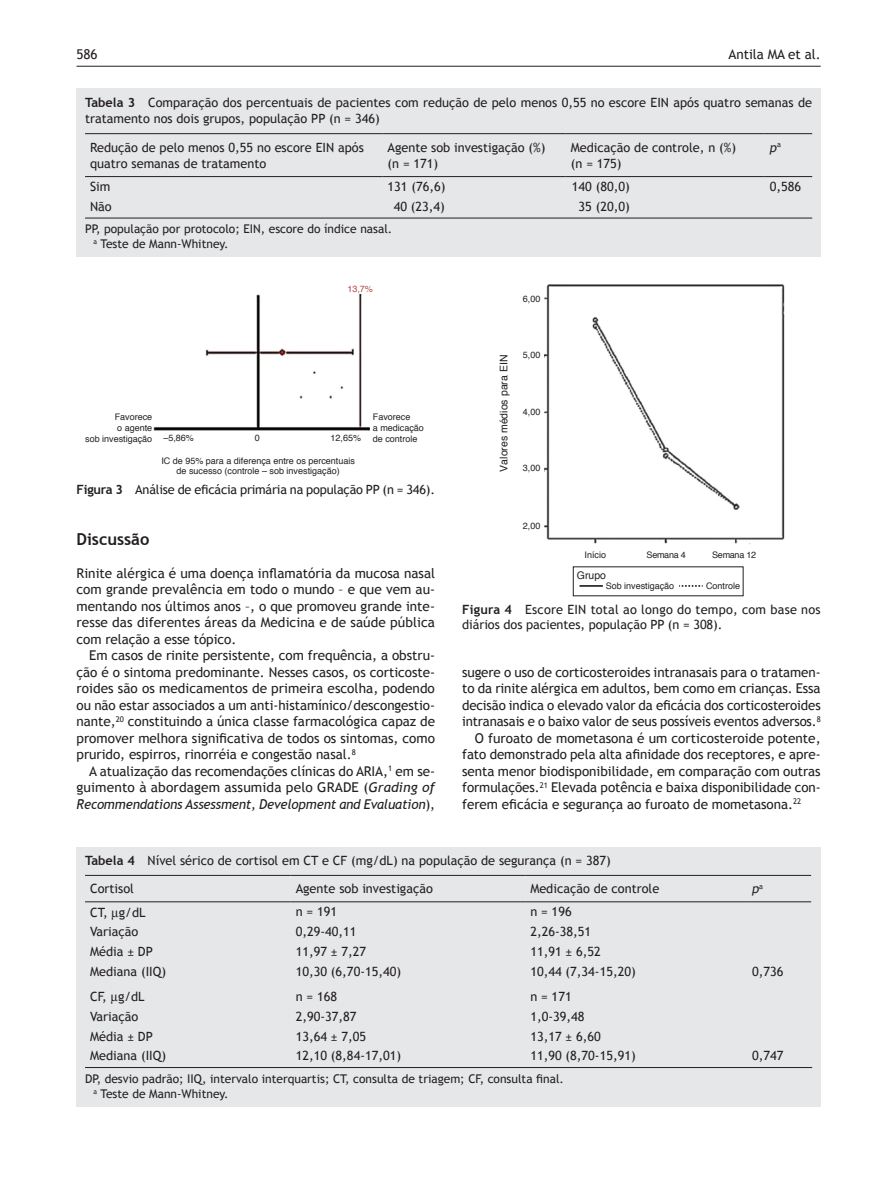
<style>
.page{position:relative;width:893px;height:1191px;background:#fff}
.page>*{position:absolute;margin:0;border:0;box-sizing:border-box;transform-origin:0 0}
.TITULO_1{font:700 16.5px "Trebuchet MS";letter-spacing:-.005em;color:#231f20}
.PARRAFO_2{font:13.5px/16.5px "Trebuchet MS";letter-spacing:-.005em;color:#231f20;text-align:justify}
.PARRAFO_1{font:13.5px/16.5px "Trebuchet MS";letter-spacing:.005em;color:#231f20;text-align:justify}
.TAB_txto{font:12.75px "Trebuchet MS";color:#231f20}
.TAB_tit{font:12.75px/16.5px "Trebuchet MS";color:#231f20}
.TAB_cabecera{font:12.75px/16.5px "Trebuchet MS";color:#231f20}
.PIE_DE_FIGURA_OK{font:12.75px/15px "Trebuchet MS";letter-spacing:.015em;color:#231f20}
.PIE_DE_FIGURA_OK-2{font:12.75px "Trebuchet MS";letter-spacing:-.005em;color:#231f20}
.TAB_cabecera-2{font:italic 12.75px "Trebuchet MS";color:#231f20}
.TAB_pie1{font:12px "Trebuchet MS";color:#231f20}
.TAB_pie2{font:12px "Trebuchet MS";color:#231f20}
.t1{font:10.5px "Helvetica";color:#231f20}
.t2{font:9px/10.8px "Helvetica";color:#231f20;text-align:right}
.t3{font:9px "Helvetica";letter-spacing:-.03em;color:#231f20}
.t4{font:9px "Helvetica";color:#b94644}
.s1{font-weight:700}
.s2{font-style:italic}
</style>
<div class="page">
<hr style="left:77px;top:66px;width:744px;height:1px;background:#231f20">
<div style="left:77px;top:89px;width:744px;height:168px;background:#e6e7e9"></div>
<hr style="left:85px;top:218px;width:727px;height:1px;background:#231f20">
<hr style="left:85px;top:133px;width:297px;height:1px;background:#231f20">
<hr style="left:382px;top:133px;width:184px;height:1px;background:#231f20">
<hr style="left:765px;top:133px;width:47px;height:1px;background:#231f20">
<hr style="left:85px;top:176px;width:297px;height:1px;background:#231f20">
<hr style="left:382px;top:176px;width:184px;height:1px;background:#231f20">
<hr style="left:765px;top:176px;width:47px;height:1px;background:#231f20">
<hr style="left:566px;top:133px;width:199px;height:1px;background:#231f20">
<hr style="left:566px;top:176px;width:199px;height:1px;background:#231f20">
<img style="left:154px;top:293px;width:216px;height:138px">
<img style="left:545px;top:284px;width:239px;height:295px">
<div style="left:573px;top:567px;width:170px;height:29px;background:#fff"></div>
<hr style="left:579px;top:585px;width:24px;height:2px;background:#231f20">
<svg style="left:679px;top:585px;width:24px;height:2px"></svg>
<div style="left:77px;top:847px;width:744px;height:259px;background:#e6e7e9"></div>
<hr style="left:85px;top:1067px;width:727px;height:1px;background:#231f20">
<hr style="left:85px;top:875px;width:206px;height:1px;background:#231f20">
<hr style="left:291px;top:875px;width:234px;height:1px;background:#231f20">
<hr style="left:525px;top:875px;width:222px;height:1px;background:#231f20">
<hr style="left:747px;top:875px;width:64px;height:1px;background:#231f20">
<hr style="left:85px;top:901px;width:206px;height:1px;background:#231f20">
<hr style="left:291px;top:901px;width:234px;height:1px;background:#231f20">
<hr style="left:525px;top:901px;width:222px;height:1px;background:#231f20">
<hr style="left:747px;top:901px;width:64px;height:1px;background:#231f20">
<p class="PARRAFO_2" style="left:77px;top:47px;width:23px">586</p>
<p class="PARRAFO_2" style="left:728px;top:47px;width:94px">Antila MA et al.</p>
<p class="TAB_tit" style="left:85px;top:94px;width:729px"><span class="s1">Tabela 3</span> Comparação dos percentuais de pacientes com redução de pelo menos 0,55 no escore EIN após quatro semanas de tratamento nos dois grupos, população PP (n = 346)</p>
<p class="TAB_cabecera" style="left:90px;top:139px;width:275px">Redução de pelo menos 0,55 no escore EIN após quatro semanas de tratamento</p>
<p class="TAB_cabecera" style="left:388px;top:139px;width:160px">Agente sob investigação (%)</p>
<p class="TAB_cabecera" style="left:571px;top:139px;width:167px">Medicação de controle, n (%)</p>
<p class="TAB_cabecera" style="left:571px;top:155px;width:52px">(n = 175)</p>
<p class="TAB_cabecera-2" style="left:770px;top:139px;width:12px">p<sup>a</sup></p>
<p class="TAB_cabecera" style="left:388px;top:155px;width:52px">(n = 171)</p>
<p class="TAB_txto" style="left:90px;top:179px;width:22px">Sim</p>
<p class="TAB_txto" style="left:388px;top:179px;width:59px">131 (76,6)</p>
<p class="TAB_txto" style="left:572px;top:179px;width:59px">140 (80,0)</p>
<p class="TAB_txto" style="left:770px;top:179px;width:33px">0,586</p>
<p class="TAB_txto" style="left:90px;top:199px;width:23px">Não</p>
<p class="TAB_txto" style="left:394px;top:199px;width:53px">40 (23,4)</p>
<p class="TAB_txto" style="left:578px;top:199px;width:53px">35 (20,0)</p>
<p class="TAB_pie1" style="left:85px;top:222px;width:309px">PP, população por protocolo; EIN, escore do índice nasal.</p>
<p class="TAB_pie2" style="left:94px;top:237px;width:136px"><sup>a</sup> Teste de Mann-Whitney.</p>
<p class="t4" style="left:347px;top:282px;width:27px">13,7%</p>
<p class="t2" style="left:85px;top:412px;width:69px">Favorece<br>o agente<br>sob investigação</p>
<p class="t2" style="left:373px;top:412px;width:53px;text-align:left">Favorece<br>a medicação de controle</p>
<p class="t2" style="left:161px;top:455px;width:195px;text-align:center">IC de 95% para a diferença entre os percentuais de sucesso (controle – sob investigação)</p>
<p class="t2" style="left:163px;top:433px;width:32px">–5,86%</p>
<p class="t2" style="left:255px;top:433px;width:7px">0</p>
<p class="t2" style="left:331px;top:433px;width:32px">12,65%</p>
<p class="PIE_DE_FIGURA_OK-2" style="left:77px;top:482px;width:360px"><span class="s1">Figura 3</span> Análise de eficácia primária na população PP (n = 346).</p>
<p class="TITULO_1" style="left:77px;top:528px;width:74px">Discussão</p>
<p class="PARRAFO_1" style="left:77px;top:565px;width:360px">Rinite alérgica é uma doença inflamatória da mucosa nasal com grande prevalência em todo o mundo – e que vem au&shy;mentando nos últimos anos –, o que promoveu grande inte&shy;resse das diferentes áreas da Medicina e de saúde pública com relação a esse tópico.</p>
<p class="PARRAFO_2" style="left:77px;top:647px;width:360px;text-indent:13px">Em casos de rinite persistente, com frequência, a obstru&shy;ção é o sintoma predominante. Nesses casos, os corticoste&shy;roides são os medicamentos de primeira escolha, podendo ou não estar associados a um anti-histamínico/descongestio&shy;nante,<sup>20</sup> constituindo a única classe farmacológica capaz de promover melhora significativa de todos os sintomas, como prurido, espirros, rinorréia e congestão nasal.<sup>8</sup></p>
<p class="PARRAFO_2" style="left:77px;top:763px;width:360px;text-indent:13px">A atualização das recomendações clínicas do ARIA,<sup>1</sup> em se&shy;guimento à abordagem assumida pelo GRADE (<span class="s2">Grading of Recommendations Assessment, Development and Evaluation</span>),</p>
<p class="t2" style="left:523px;top:293px;width:19px">6,00</p>
<p class="t1" style="left:496px;top:471px;width:118px;rotate:-90deg">Valores médios para EIN</p>
<p class="t2" style="left:523px;top:350px;width:19px">5,00</p>
<p class="t2" style="left:523px;top:407px;width:19px">4,00</p>
<p class="t2" style="left:523px;top:463px;width:19px">3,00</p>
<p class="t2" style="left:523px;top:521px;width:19px">2,00</p>
<p class="t2" style="left:585px;top:549px;width:23px">Início</p>
<p class="t2" style="left:647px;top:549px;width:41px">Semana 4</p>
<p class="t3" style="left:712px;top:548px;width:45px">Semana 12</p>
<p class="t1" style="left:577px;top:567px;width:31px">Grupo</p>
<p class="t2" style="left:606px;top:580px;width:70px">Sob investigação</p>
<p class="t2" style="left:706px;top:580px;width:36px">Controle</p>
<p class="PIE_DE_FIGURA_OK" style="left:462px;top:602px;width:360px"><span class="s1">Figura 4</span> Escore EIN total ao longo do tempo, com base nos diários dos pacientes, população PP (n = 308).</p>
<p class="PARRAFO_2" style="left:462px;top:664px;width:360px">sugere o uso de corticosteroides intranasais para o tratamen&shy;to da rinite alérgica em adultos, bem como em crianças. Essa decisão indica o elevado valor da eficácia dos corticosteroides intranasais e o baixo valor de seus possíveis eventos adversos.<sup>8</sup></p>
<p class="PARRAFO_2" style="left:462px;top:730px;width:360px;text-indent:13px">O furoato de mometasona é um corticosteroide potente, fato demonstrado pela alta afinidade dos receptores, e apre&shy;senta menor biodisponibilidade, em comparação com outras formulações.<sup>21</sup> Elevada potência e baixa disponibilidade con&shy;ferem eficácia e segurança ao furoato de mometasona.<sup>22</sup></p>
<p class="TAB_tit" style="left:85px;top:852px;width:527px"><span class="s1">Tabela 4</span> Nível sérico de cortisol em CT e CF (mg/dL) na população de segurança (n = 387)</p>
<p class="TAB_cabecera" style="left:90px;top:880px;width:45px">Cortisol</p>
<p class="TAB_cabecera" style="left:296px;top:880px;width:139px">Agente sob investigação</p>
<p class="TAB_cabecera" style="left:530px;top:880px;width:130px">Medicação de controle</p>
<p class="TAB_cabecera-2" style="left:752px;top:881px;width:12px">p<sup>a</sup></p>
<p class="TAB_txto" style="left:90px;top:904px;width:57px">CT, g/dL</p>
<p class="TAB_txto" style="left:296px;top:904px;width:43px">n = 191</p>
<p class="TAB_txto" style="left:530px;top:904px;width:43px">n = 196</p>
<p class="TAB_txto" style="left:90px;top:924px;width:50px">Variação</p>
<p class="TAB_txto" style="left:296px;top:924px;width:62px">0,29-40,11</p>
<p class="TAB_txto" style="left:530px;top:924px;width:62px">2,26-38,51</p>
<p class="TAB_txto" style="left:90px;top:944px;width:64px">Média ± DP</p>
<p class="TAB_txto" style="left:296px;top:944px;width:72px">11,97 ± 7,27</p>
<p class="TAB_txto" style="left:530px;top:944px;width:72px">11,91 ± 6,52</p>
<p class="TAB_txto" style="left:90px;top:963px;width:77px">Mediana (IIQ)</p>
<p class="TAB_txto" style="left:296px;top:963px;width:107px">10,30 (6,70-15,40)</p>
<p class="TAB_txto" style="left:530px;top:963px;width:107px">10,44 (7,34-15,20)</p>
<p class="TAB_txto" style="left:752px;top:963px;width:33px">0,736</p>
<p class="TAB_txto" style="left:90px;top:989px;width:56px">CF, g/dL</p>
<p class="TAB_txto" style="left:296px;top:988px;width:43px">n = 168</p>
<p class="TAB_txto" style="left:530px;top:988px;width:43px">n = 171</p>
<p class="TAB_txto" style="left:90px;top:1009px;width:50px">Variação</p>
<p class="TAB_txto" style="left:296px;top:1009px;width:62px">2,90-37,87</p>
<p class="TAB_txto" style="left:530px;top:1009px;width:56px">1,0-39,48</p>
<p class="TAB_txto" style="left:90px;top:1028px;width:64px">Média ± DP</p>
<p class="TAB_txto" style="left:296px;top:1028px;width:72px">13,64 ± 7,05</p>
<p class="TAB_txto" style="left:530px;top:1028px;width:72px">13,17 ± 6,60</p>
<p class="TAB_txto" style="left:90px;top:1048px;width:77px">Mediana (IIQ)</p>
<p class="TAB_txto" style="left:296px;top:1048px;width:107px">12,10 (8,84-17,01)</p>
<p class="TAB_txto" style="left:530px;top:1048px;width:107px">11,90 (8,70-15,91)</p>
<p class="TAB_txto" style="left:752px;top:1048px;width:33px">0,747</p>
<p class="TAB_pie1" style="left:85px;top:1071px;width:480px">DP, desvio padrão; IIQ, intervalo interquartis; CT, consulta de triagem; CF, consulta final.</p>
<p class="TAB_pie2" style="left:94px;top:1086px;width:136px"><sup>a</sup> Teste de Mann-Whitney.</p>
</div>
